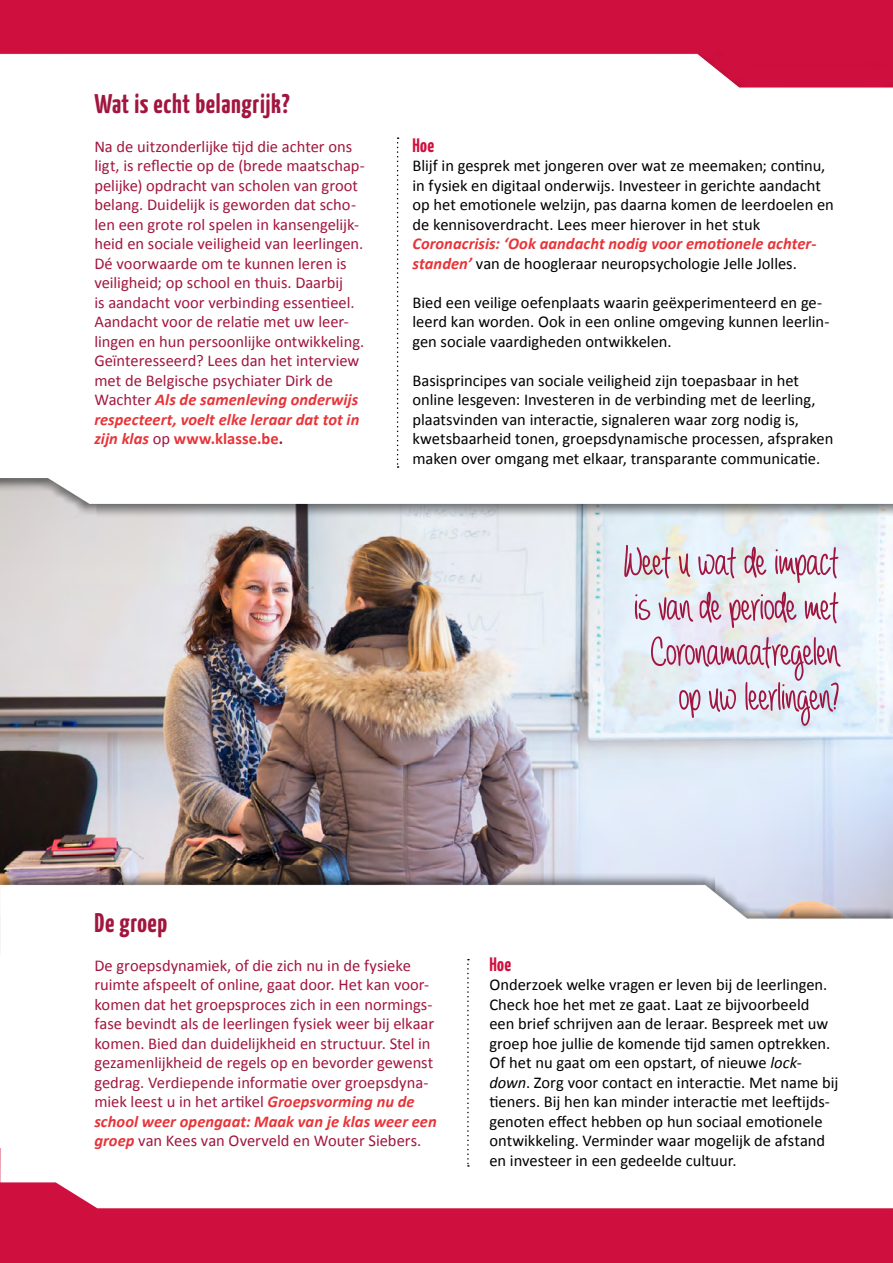
<style>
.page{position:relative;width:893px;height:1263px;background:#cf103e}
.page>*{position:absolute;margin:0;border:0;box-sizing:border-box;transform-origin:0 0}
.t1{font:700 57px/45px "Always Forever";letter-spacing:-.005em;color:#a1163f;text-align:right}
.t2{font:700 27px "Yanone Kaffeesatz";letter-spacing:.025em;color:#a1163f}
.t3{font:700 19.5px "Yanone Kaffeesatz";letter-spacing:.02em;color:#cf103e}
.t4{font:16.5px/19.5px "Calibri";letter-spacing:-.005em;color:#000}
.t5{font:16.5px/19.5px "Calibri";letter-spacing:-.005em;color:#a1163f}
.t6{font:italic 700 16.5px/19.5px "Calibri";color:#e73439}
.s1{font-weight:700;font-style:italic;color:#e73439}
.s2{font-weight:700;color:#e73439}
.s3{font-weight:700}
.s4{font-weight:400;font-style:normal;color:#000}
.s5{font-style:italic}
</style>
<div class="page">
<img style="left:0;top:518px;width:893px;height:355px">
<div style="left:0;top:52px;width:893px;height:466px;background:#000;opacity:.5"></div>
<div style="left:0;top:54px;width:893px;height:112px;background:#fff"></div>
<div style="left:0;top:166px;width:893px;height:338px;background:#fff"></div>
<div style="left:0;top:873px;width:893px;height:101px;background:#000;opacity:.5"></div>
<svg style="left:0;top:885px;width:893px;height:70px;background:#f9f9fa"></svg>
<div style="left:0;top:1147px;width:893px;height:61px;background:#fff"></div>
<div style="left:0;top:955px;width:893px;height:192px;background:#fff"></div>
<svg style="left:397px;top:137px;width:2px;height:331px"></svg>
<svg style="left:467px;top:959px;width:2px;height:208px"></svg>
<h2 class="t2" style="left:94px;top:87px;width:197px">Wat is echt belangrijk?</h2>
<p class="t5" style="left:94px;top:136px;width:272px">Na de uitzonderlijke tijd die achter ons ligt, is reflectie op de (brede maatschap&shy;pelijke) opdracht van scholen van groot belang. Duidelijk is geworden dat scho&shy;len een grote rol spelen in kansengelijk&shy;heid en sociale veiligheid van leerlingen.<br>Dé voorwaarde om te kunnen leren is veiligheid; op school en thuis. Daarbij<br>is aandacht voor verbinding essentieel.<br>Aandacht voor de relatie met uw leer&shy;lingen en hun persoonlijke ontwikkeling.<br>Geïnteresseerd? Lees dan het interview met de Belgische psychiater Dirk de Wachter <span class="s1">Als de samenleving onderwijs respecteert, voelt elke leraar dat tot in zijn klas</span> op <span class="s2">www.klasse.be</span><span class="s3">.</span></p>
<p class="t3" style="left:412px;top:133px;width:23px">Hoe</p>
<p class="t4" style="left:412px;top:156px;width:423px">Blijf in gesprek met jongeren over wat ze meemaken; continu, in fysiek en digitaal onderwijs. Investeer in gerichte aandacht op het emotionele welzijn, pas daarna komen de leerdoelen en de kennisoverdracht. Lees meer hierover in het stuk</p>
<p class="t6" style="left:412px;top:234px;width:406px">Coronacrisis: ‘Ook aandacht nodig voor emotionele achter&shy;standen’ <span class="s4">van de hoogleraar neuropsychologie Jelle Jolles.</span></p>
<p class="t4" style="left:412px;top:292px;width:418px">Bied een veilige oefenplaats waarin geëxperimenteerd en ge&shy;leerd kan worden. Ook in een online omgeving kunnen leerlin&shy;gen sociale vaardigheden ontwikkelen.</p>
<p class="t4" style="left:412px;top:370px;width:422px">Basisprincipes van sociale veiligheid zijn toepasbaar in het online lesgeven: Investeren in de verbinding met de leerling, plaatsvinden van interactie, signaleren waar zorg nodig is, kwetsbaarheid tonen, groepsdynamische processen, afspraken maken over omgang met elkaar, transparante communicatie.</p>
<h1 class="t1" style="left:624px;top:543px;width:216px">Weet u wat de impact is van de periode met<br>Coronamaatregelen op uw leerlingen?</h1>
<h2 class="t2" style="left:94px;top:906px;width:74px">De groep</h2>
<p class="t5" style="left:94px;top:955px;width:344px">De groepsdynamiek, of die zich nu in de fysieke ruimte afspeelt of online, gaat door. Het kan voor&shy;komen dat het groepsproces zich in een normings&shy;fase bevindt als de leerlingen fysiek weer bij elkaar komen. Bied dan duidelijkheid en structuur. Stel in gezamenlijkheid de regels op en bevorder gewenst gedrag. Verdiepende informatie over groepsdyna&shy;miek leest u in het artikel <span class="s1">Groepsvorming nu de school weer opengaat: Maak van je klas weer een groep</span> van Kees van Overveld en Wouter Siebers.</p>
<p class="t3" style="left:489px;top:952px;width:23px">Hoe</p>
<p class="t4" style="left:489px;top:975px;width:351px">Onderzoek welke vragen er leven bij de leerlingen.<br>Check hoe het met ze gaat. Laat ze bijvoorbeeld een brief schrijven aan de leraar. Bespreek met uw groep hoe jullie de komende tijd samen optrekken.<br>Of het nu gaat om een opstart, of nieuwe <span class="s5">lock&shy;down</span>. Zorg voor contact en interactie. Met name bij tieners. Bij hen kan minder interactie met leeftijds&shy;genoten effect hebben op hun sociaal emotionele ontwikkeling. Verminder waar mogelijk de afstand en investeer in een gedeelde cultuur.</p>
</div>
